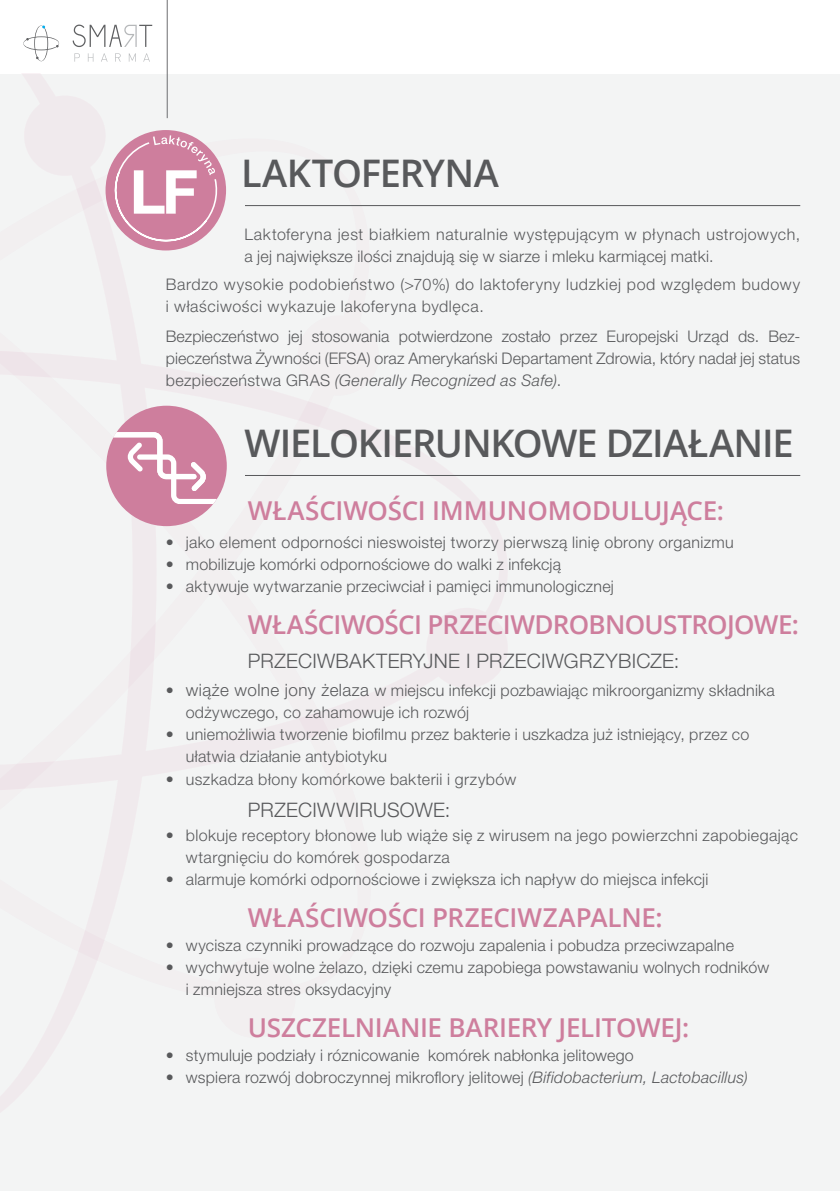
<style>
.page{position:relative;width:840px;height:1191px;background:#fff}
.page>*{position:absolute;margin:0;border:0;box-sizing:border-box;transform-origin:0 0}
.t1{font:600 38px "Open Sans";letter-spacing:-.03em;color:#58595b}
.t2{font:600 26px "Open Sans";letter-spacing:-.015em;color:#ce7e9d}
.t3{font:300 20px "Helvetica Neue LT Pro";letter-spacing:.01em;color:#58595b}
.t4{font:300 16px/22px "Helvetica Neue LT Pro";letter-spacing:.015em;color:#58595b}
.t5{font:300 16px/22px "Helvetica Neue LT Pro";letter-spacing:.04em;color:#58595b}
.t6{font:italic 300 16px "Helvetica Neue LT Pro";letter-spacing:.025em;color:#58595b}
.s1{font-style:normal}
.s2{font-size:17px}
.s3{font-style:italic}
</style>
<div class="page">
<div style="left:0;top:75px;width:839px;height:1116px;background:#f3f4f4"></div>
<svg style="left:0;top:117px;width:379px;height:844px"></svg>
<div style="left:105px;top:130px;width:121px;height:120px;background:#ce7e9d;border-radius:50%"></div>
<svg style="left:112px;top:135px;width:106px;height:112px"></svg>
<div style="left:106px;top:406px;width:121px;height:120px;background:#ce7e9d;border-radius:50%"></div>
<svg style="left:106px;top:432px;width:112px;height:72px"></svg>
<hr style="left:245px;top:205px;width:554px;height:1px;background:#58595b">
<hr style="left:245px;top:475px;width:554px;height:1px;background:#58595b">
<svg style="left:73px;top:25px;width:79px;height:22px"></svg>
<svg style="left:74px;top:53px;width:6px;height:9px"></svg>
<svg style="left:88px;top:53px;width:5px;height:9px"></svg>
<svg style="left:101px;top:53px;width:6px;height:9px"></svg>
<svg style="left:115px;top:53px;width:6px;height:9px"></svg>
<svg style="left:129px;top:53px;width:7px;height:9px"></svg>
<svg style="left:143px;top:53px;width:7px;height:9px"></svg>
<svg style="left:23px;top:25px;width:36px;height:36px"></svg>
<hr style="left:167px;top:0;width:1px;height:118px;background:#6d6e71">
<h1 class="t1" style="left:241px;top:147px;width:259px">LAKTOFERYNA</h1>
<p class="t4" style="left:244px;top:223px;width:557px">Laktoferyna jest białkiem naturalnie występującym w płynach ustrojowych, a jej największe ilości znajdują się w siarze i mleku karmiącej matki.</p>
<p class="t5" style="left:166px;top:273px;width:635px">Bardzo wysokie podobieństwo (&gt;70%) do laktoferyny ludzkiej pod względem budowy i właściwości wykazuje lakoferyna bydlęca.</p>
<p class="t4" style="left:166px;top:325px;width:635px;text-align:justify">Bezpieczeństwo jej stosowania potwierdzone zostało przez Europejski Urząd ds. Bez&shy;pieczeństwa Żywności (EFSA) oraz Amerykański Departament Zdrowia, który nadał jej status bezpieczeństwa GRAS</p>
<p class="t6" style="left:335px;top:371px;width:227px">(Generally Recognized as Safe)<span class="s1">.</span></p>
<h1 class="t1" style="left:244px;top:417px;width:550px">WIELOKIERUNKOWE DZIAŁANIE</h1>
<h2 class="t2" style="left:248px;top:493px;width:477px">WŁAŚCIWOŚCI IMMUNOMODULUJĄCE:</h2>
<p class="t4" style="left:166px;top:531px;width:569px">• jako element odporności nieswoistej tworzy pierwszą linię obrony organizmu</p>
<p class="t4" style="left:166px;top:553px;width:396px">• mobilizuje komórki odpornościowe do walki z infekcją</p>
<p class="t4" style="left:166px;top:575px;width:450px">• aktywuje wytwarzanie przeciwciał i pamięci immunologicznej</p>
<h2 class="t2" style="left:248px;top:607px;width:552px">WŁAŚCIWOŚCI PRZECIWDROBNOUSTROJOWE:</h2>
<p class="t3" style="left:248px;top:649px;width:433px">przeciwbakteryjne i przeciwgrzybicze:</p>
<p class="t4" style="left:186px;top:679px;width:590px;text-indent:-20px">• <span class="s2">wiąże wolne jony żelaza</span> w miejscu infekcji pozbawiając mikroorganizmy składnika odżywczego, co zahamowuje ich rozwój</p>
<p class="t4" style="left:186px;top:723px;width:565px;text-indent:-20px">• uniemożliwia tworzenie biofilmu przez bakterie i uszkadza już istniejący, przez co ułatwia działanie antybiotyku</p>
<p class="t4" style="left:166px;top:767px;width:352px">• uszkadza błony komórkowe bakterii i grzybów</p>
<p class="t3" style="left:248px;top:797px;width:204px">przeciwwirusowe:</p>
<p class="t4" style="left:186px;top:823px;width:613px;text-indent:-20px">• blokuje receptory błonowe lub wiąże się z wirusem na jego powierzchni zapobiegając wtargnięciu do komórek gospodarza</p>
<p class="t4" style="left:166px;top:867px;width:543px">• alarmuje komórki odpornościowe i zwiększa ich napływ do miejsca infekcji</p>
<h2 class="t2" style="left:248px;top:899px;width:416px">WŁAŚCIWOŚCI PRZECIWZAPALNE:</h2>
<p class="t4" style="left:166px;top:933px;width:569px">• wycisza czynniki prowadzące do rozwoju zapalenia i pobudza przeciwzapalne</p>
<p class="t4" style="left:186px;top:955px;width:584px;text-indent:-20px">• wychwytuje wolne żelazo, dzięki czemu zapobiega powstawaniu wolnych rodników i zmniejsza stres oksydacyjny</p>
<h2 class="t2" style="left:166px;top:1009px;width:20px">USZCZELNIANIE</h2>
<h2 class="t2" style="left:448px;top:1009px;width:16px">BARIER</h2>
<h2 class="t2" style="left:536px;top:1009px;width:36px">Y JELITO</h2>
<h2 class="t2" style="left:635px;top:1009px;width:55px">WEJ:</h2>
<p class="t4" style="left:166px;top:1043px;width:469px">• stymuluje podziały i róznicowanie komórek nabłonka jelitowego</p>
<p class="t4" style="left:166px;top:1065px;width:583px">• wspiera rozwój dobroczynnej mikroflory jelitowej <span class="s3">(Bifidobacterium, Lactobacillus)</span></p>
</div>
